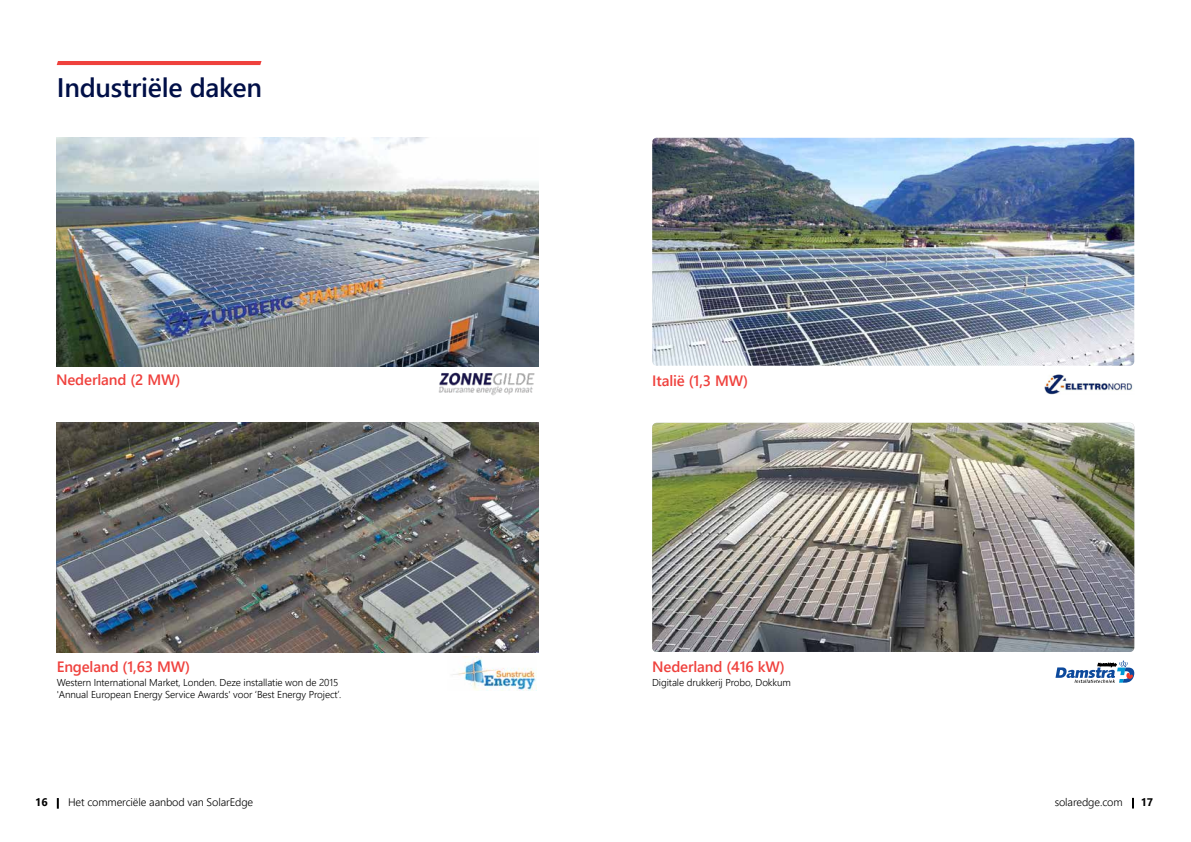
<style>
.page{position:relative;width:1191px;height:842px;background:#fff}
.page>*{position:absolute;margin:0;border:0;box-sizing:border-box;transform-origin:0 0}
.t1{font:600 26.8px "Segoe UI";letter-spacing:-.01em;color:#000f47}
.t2{font:600 15px "Segoe UI";letter-spacing:-.01em;color:#ef413d}
.t3{font:300 11px "Segoe UI";letter-spacing:-.01em;color:#000}
.t4{font:700 11px "Segoe UI";color:#000}
.t5{font:300 10px/12px "Segoe UI";letter-spacing:-.01em;color:#000}
</style>
<div class="page">
<svg style="left:57px;top:61px;width:204px;height:4px"></svg>
<svg style="left:57px;top:798px;width:2px;height:11px"></svg>
<svg style="left:1132px;top:798px;width:2px;height:10px"></svg>
<img style="left:57px;top:423px;width:481px;height:229px">
<img style="left:56px;top:138px;width:483px;height:229px">
<img style="left:438px;top:372px;width:97px;height:23px">
<img style="left:453px;top:657px;width:83px;height:33px">
<img style="left:652px;top:423px;width:482px;height:229px">
<img style="left:652px;top:138px;width:482px;height:228px">
<img style="left:1045px;top:374px;width:88px;height:21px">
<svg style="left:1055px;top:660px;width:79px;height:23px"></svg>
<h1 class="t1" style="left:57px;top:66px;width:207px">Industriële daken</h1>
<h2 class="t2" style="left:56px;top:368px;width:126px">Nederland (2 MW)</h2>
<h2 class="t2" style="left:652px;top:369px;width:97px">Italië (1,3 MW)</h2>
<h2 class="t2" style="left:57px;top:654px;width:135px">Engeland (1,63 MW)</h2>
<h2 class="t2" style="left:652px;top:654px;width:134px">Nederland (416 kW)</h2>
<p class="t5" style="left:57px;top:676px;width:286px">Western International Market, Londen. Deze installatie won de 2015 'Annual European Energy Service Awards' voor ‘Best Energy Project’.</p>
<p class="t5" style="left:652px;top:676px;width:140px">Digitale drukkerij Probo, Dokkum</p>
<p class="t4" style="left:35px;top:793px;width:14px">16</p>
<p class="t3" style="left:68px;top:793px;width:187px">Het commerciële aanbod van SolarEdge</p>
<p class="t3" style="left:1054px;top:793px;width:69px">solaredge.com</p>
<p class="t4" style="left:1140px;top:793px;width:14px">17</p>
</div>
